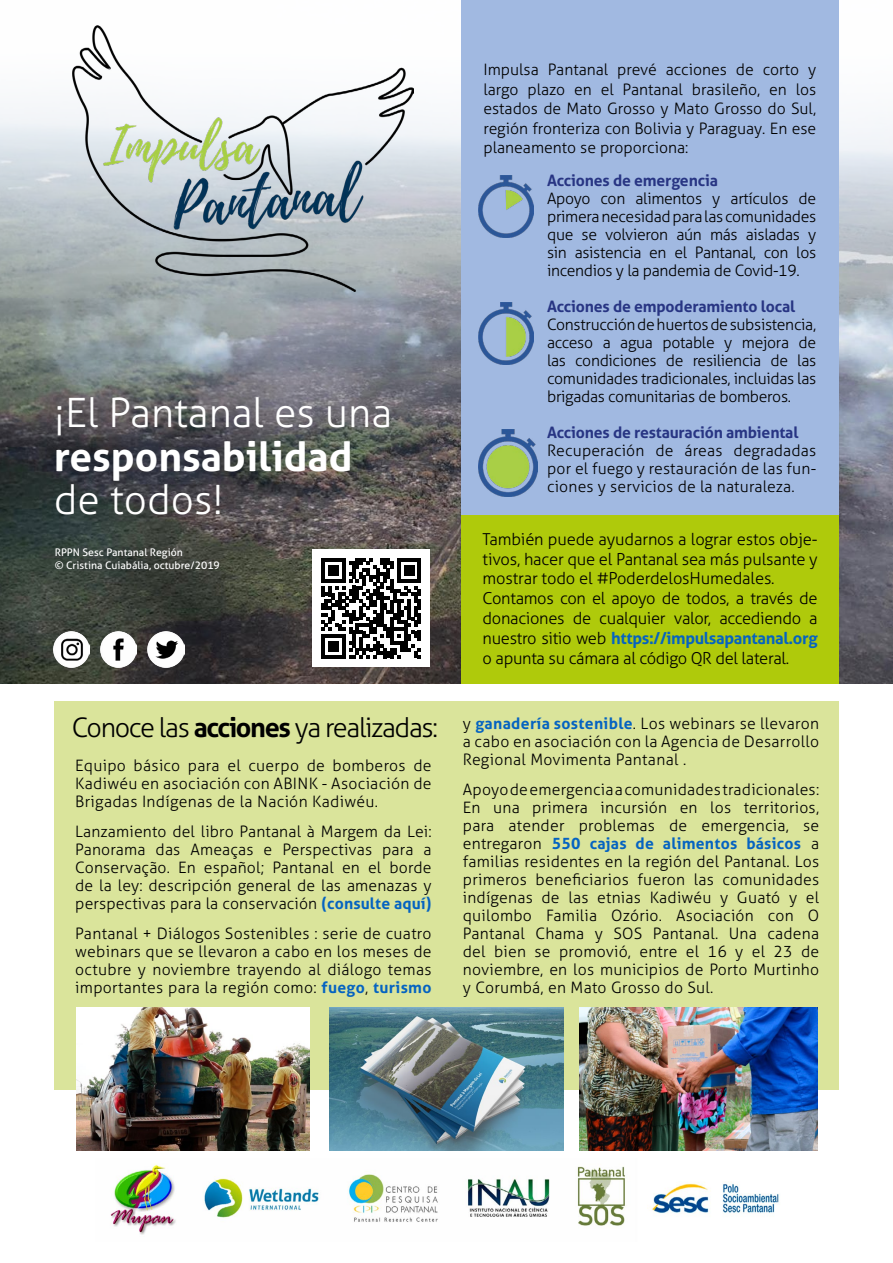
<style>
.page{position:relative;width:893px;height:1263px;background:#fff}
.page>*{position:absolute;margin:0;border:0;box-sizing:border-box;transform-origin:0 0}
.t1{font:300 40.5px "Aller";color:#fff}
.t2{font:700 40.5px "Aller";color:#fff}
.t3{font:300 27px "Aller";letter-spacing:-.05em;color:#000}
.t4{font:300 16.5px/19.8px "Aller";letter-spacing:-.02em;color:#000}
.t5{font:300 15.75px/18px "Aller";letter-spacing:.01em;color:#000;text-align:justify}
.t6{font:700 15.75px "Aller";letter-spacing:-.01em;color:#283583}
.t7{font:10.5px/12.6px "Aller";color:#fff}
.s1{font-weight:700}
.s2{font-weight:700;color:#0563c1}
</style>
<div class="page">
<img style="left:110px;top:1164px;width:670px;height:71px">
<img style="left:0;top:87px;width:893px;height:597px">
<div style="left:55px;top:702px;width:784px;height:388px;background:#dae49b"></div>
<div style="left:461px;top:0;width:378px;height:592px;background:#a1b9e1"></div>
<img style="left:72px;top:25px;width:341px;height:266px">
<img style="left:478px;top:175px;width:55px;height:62px">
<img style="left:478px;top:302px;width:56px;height:62px">
<img style="left:478px;top:430px;width:59px;height:66px">
<img style="left:330px;top:1007px;width:233px;height:143px">
<img style="left:76px;top:1007px;width:234px;height:143px">
<img style="left:580px;top:1007px;width:238px;height:143px">
<div style="left:312px;top:549px;width:118px;height:118px;background:#fff"></div>
<svg style="left:321px;top:558px;width:100px;height:100px"></svg>
<div style="left:461px;top:515px;width:378px;height:169px;background:#afca0b"></div>
<img style="left:101px;top:632px;width:36px;height:36px">
<img style="left:54px;top:632px;width:36px;height:36px">
<img style="left:148px;top:632px;width:36px;height:36px">
<h1 class="t1" style="left:54px;top:389px;width:340px">¡El Pantanal es una</h1>
<h1 class="t2" style="left:54px;top:431px;width:300px">responsabilidad</h1>
<h1 class="t1" style="left:54px;top:475px;width:171px">de todos!</h1>
<p class="t7" style="left:55px;top:546px;width:167px">RPPN Sesc Pantanal Región<br>© Cristina Cuiabália, octubre/2019</p>
<h2 class="t3" style="left:72px;top:711px;width:368px">Conoce las <span class="s1">acciones</span> ya realizadas:</h2>
<p class="t5" style="left:75px;top:756px;width:358px">Equipo básico para el cuerpo de bomberos de Kadiwéu en asociación con ABINK - Asociación de Brigadas Indígenas de la Nación Kadiwéu.</p>
<p class="t5" style="left:75px;top:822px;width:358px">Lanzamiento del libro Pantanal à Margem da Lei:<br>Panorama das Ameaças e Perspectivas para a Conservação. En español; Pantanal en el borde de la ley: descripción general de las amenazas y perspectivas para la conservación <span class="s2">(consulte aquí)</span></p>
<p class="t5" style="left:75px;top:924px;width:358px">Pantanal + Diálogos Sostenibles : serie de cuatro webinars que se llevaron a cabo en los meses de octubre y noviembre trayendo al diálogo temas importantes para la región como: <span class="s2">fuego</span>, <span class="s2">turismo</span></p>
<p class="t5" style="left:483px;top:60px;width:334px;line-height:19.5px">Impulsa Pantanal prevé acciones de corto y largo plazo en el Pantanal brasileño, en los estados de Mato Grosso y Mato Grosso do Sul, región fronteriza con Bolivia y Paraguay. En ese planeamento se proporciona:</p>
<p class="t6" style="left:547px;top:171px;width:172px">Acciones de emergencia</p>
<p class="t5" style="left:547px;top:190px;width:271px">Apoyo con alimentos y artículos de primera necesidad para las comunidades que se volvieron aún más aisladas y sin asistencia en el Pantanal, con los incendios y la pandemia de Covid-19.</p>
<p class="t6" style="left:547px;top:297px;width:250px">Acciones de empoderamiento local</p>
<p class="t5" style="left:547px;top:316px;width:271px">Construcción de huertos de subsistencia, acceso a agua potable y mejora de las condiciones de resiliencia de las comunidades tradicionales, incluidas las brigadas comunitarias de bomberos.</p>
<p class="t6" style="left:547px;top:423px;width:253px">Acciones de restauración ambiental</p>
<p class="t5" style="left:547px;top:442px;width:271px">Recuperación de áreas degradadas por el fuego y restauración de las fun&shy;ciones y servicios de la naturaleza.</p>
<p class="t4" style="left:483px;top:529px;width:337px">También puede ayudarnos a lograr estos obje&shy;tivos, hacer que el Pantanal sea más pulsante y mostrar todo el #PoderdelosHumedales.<br>Contamos con el apoyo de todos, a través de donaciones de cualquier valor, accediendo a nuestro sitio web <span class="s2">https://impulsapantanal.org </span>o apunta su cámara al código QR del lateral.</p>
<p class="t5" style="left:463px;top:714px;width:358px">y <span class="s2">ganadería sostenible</span>. Los webinars se llevaron a cabo en asociación con la Agencia de Desarrollo Regional Movimenta Pantanal .</p>
<p class="t5" style="left:463px;top:780px;width:358px">Apoyo de emergencia a comunidades tradicionales:<br>En una primera incursión en los territorios, para atender problemas de emergencia, se entregaron <span class="s2">550 cajas de alimentos básicos</span> a familias residentes en la región del Pantanal. Los primeros beneficiarios fueron las comunidades indígenas de las etnias Kadiwéu y Guató y el quilombo Familia Ozório. Asociación con O Pantanal Chama y SOS Pantanal. Una cadena del bien se promovió, entre el 16 y el 23 de noviembre, en los municipios de Porto Murtinho y Corumbá, en Mato Grosso do Sul.</p>
</div>
